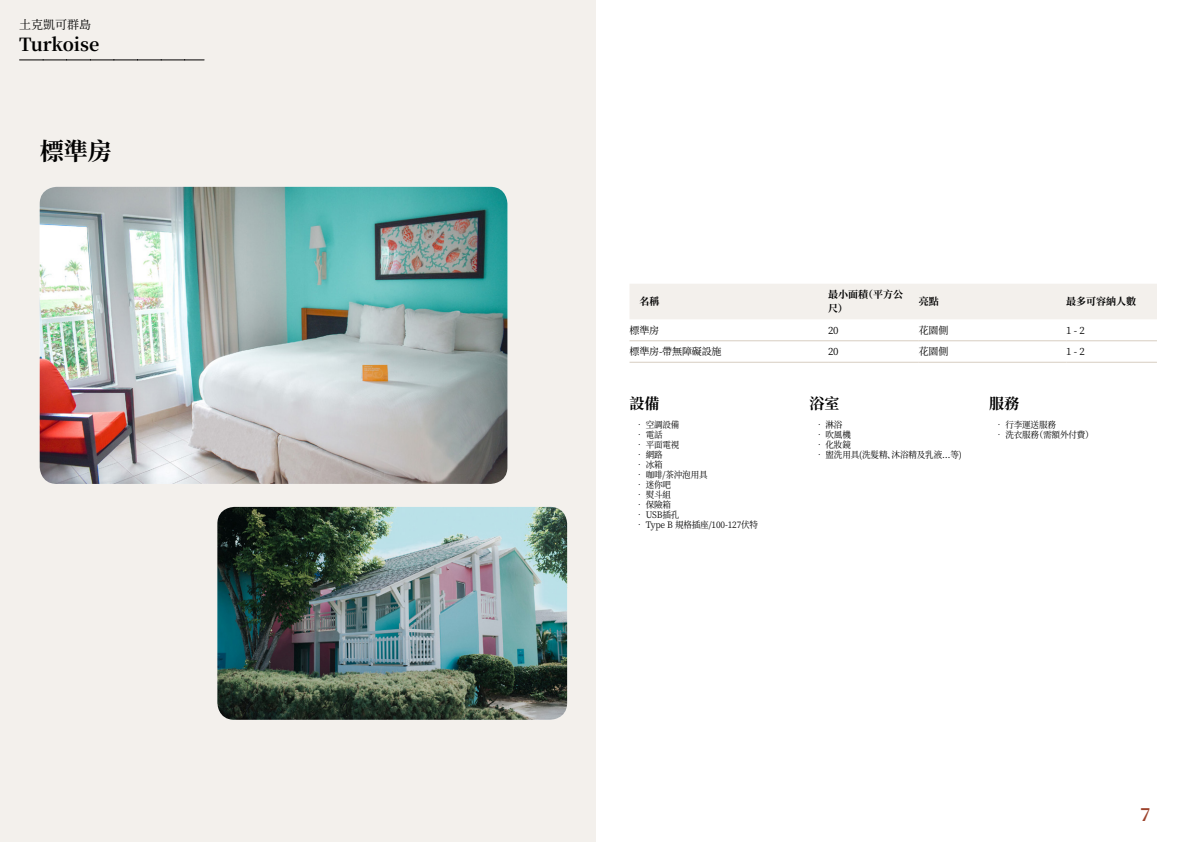
<style>
.page{position:relative;width:1191px;height:842px;background:#fff}
.page>*{position:absolute;margin:0;border:0;box-sizing:border-box;transform-origin:0 0}
.t1{font:700 24px "Noto Serif SC";color:#000}
.t2{font:700 18px "Noto Serif SC";color:#000}
.t3{font:700 18px "Noto Serif SC";color:#9d432c}
.t4{font:700 15px "Noto Serif SC";color:#000}
.t5{font:12px "Noto Serif SC";color:#000}
.t6{font:10px "Noto Serif SC";letter-spacing:-.015em;color:#000}
.t7{font:700 10px/14px "Noto Serif SC";color:#000}
.t8{font:9px "Noto Serif SC";letter-spacing:-.015em;color:#000;scale:.95 1}
</style>
<div class="page">
<div style="left:0;top:0;width:595px;height:842px;background:#f3f0ec"></div>
<img style="left:40px;top:187px;width:467px;height:297px">
<img style="left:217px;top:507px;width:350px;height:213px">
<svg style="left:20px;top:60px;width:184px;height:1px"></svg>
<div style="left:630px;top:284px;width:527px;height:35px;background:#f3f0ec"></div>
<hr style="left:629px;top:340px;width:199px;height:1px;background:#d7cdc1">
<hr style="left:828px;top:340px;width:90px;height:1px;background:#d7cdc1">
<hr style="left:918px;top:340px;width:148px;height:1px;background:#d7cdc1">
<hr style="left:1066px;top:340px;width:91px;height:1px;background:#d7cdc1">
<hr style="left:629px;top:362px;width:199px;height:1px;background:#d7cdc1">
<hr style="left:828px;top:362px;width:90px;height:1px;background:#d7cdc1">
<hr style="left:918px;top:362px;width:148px;height:1px;background:#d7cdc1">
<hr style="left:1066px;top:362px;width:91px;height:1px;background:#d7cdc1">
<h3 class="t5" style="left:19px;top:17px;width:74px">土克凱可群島</h3>
<h2 class="t2" style="left:19px;top:34px;width:82px">Turkoise</h2>
<h1 class="t1" style="left:40px;top:137px;width:73px">標準房</h1>
<p class="t7" style="left:639px;top:295px;width:21px">名稱</p>
<p class="t7" style="left:828px;top:288px;width:76px">最小面積（平方公尺）</p>
<p class="t7" style="left:918px;top:295px;width:21px">亮點</p>
<p class="t7" style="left:1066px;top:295px;width:71px">最多可容納人數</p>
<p class="t6" style="left:629px;top:324px;width:31px">標準房</p>
<p class="t6" style="left:828px;top:324px;width:12px">20</p>
<p class="t6" style="left:918px;top:324px;width:31px">花園側</p>
<p class="t6" style="left:1066px;top:324px;width:20px">1 - 2</p>
<p class="t6" style="left:629px;top:346px;width:94px">標準房-帶無障礙設施</p>
<p class="t6" style="left:828px;top:346px;width:12px">20</p>
<p class="t6" style="left:918px;top:346px;width:31px">花園側</p>
<p class="t6" style="left:1066px;top:346px;width:20px">1 - 2</p>
<h3 class="t4" style="left:629px;top:395px;width:31px">設備</h3>
<p class="t8" style="left:635px;top:419px;width:48px">• 空調設備</p>
<p class="t8" style="left:635px;top:429px;width:30px">• 電話</p>
<p class="t8" style="left:635px;top:439px;width:48px">• 平面電視</p>
<p class="t8" style="left:635px;top:449px;width:30px">• 網路</p>
<p class="t8" style="left:635px;top:459px;width:30px">• 冰箱</p>
<p class="t8" style="left:635px;top:469px;width:78px">• 咖啡/茶沖泡用具</p>
<p class="t8" style="left:635px;top:479px;width:39px">• 迷你吧</p>
<p class="t8" style="left:635px;top:489px;width:39px">• 熨斗組</p>
<p class="t8" style="left:635px;top:499px;width:39px">• 保險箱</p>
<p class="t8" style="left:635px;top:509px;width:48px">• USB插孔</p>
<p class="t8" style="left:635px;top:519px;width:131px">• Type B 規格插座/100-127伏特</p>
<h3 class="t4" style="left:809px;top:395px;width:31px">浴室</h3>
<p class="t8" style="left:815px;top:419px;width:30px">• 淋浴</p>
<p class="t8" style="left:815px;top:429px;width:39px">• 吹風機</p>
<p class="t8" style="left:815px;top:439px;width:39px">• 化妝鏡</p>
<p class="t8" style="left:815px;top:449px;width:156px">• 盥洗用具(洗髮精、沐浴精及乳液…等)</p>
<h3 class="t4" style="left:989px;top:395px;width:31px">服務</h3>
<p class="t8" style="left:994px;top:419px;width:66px">• 行李運送服務</p>
<p class="t8" style="left:994px;top:429px;width:105px">• 洗衣服務（需額外付費）</p>
<h2 class="t3" style="left:1140px;top:804px;width:12px">7</h2>
</div>
